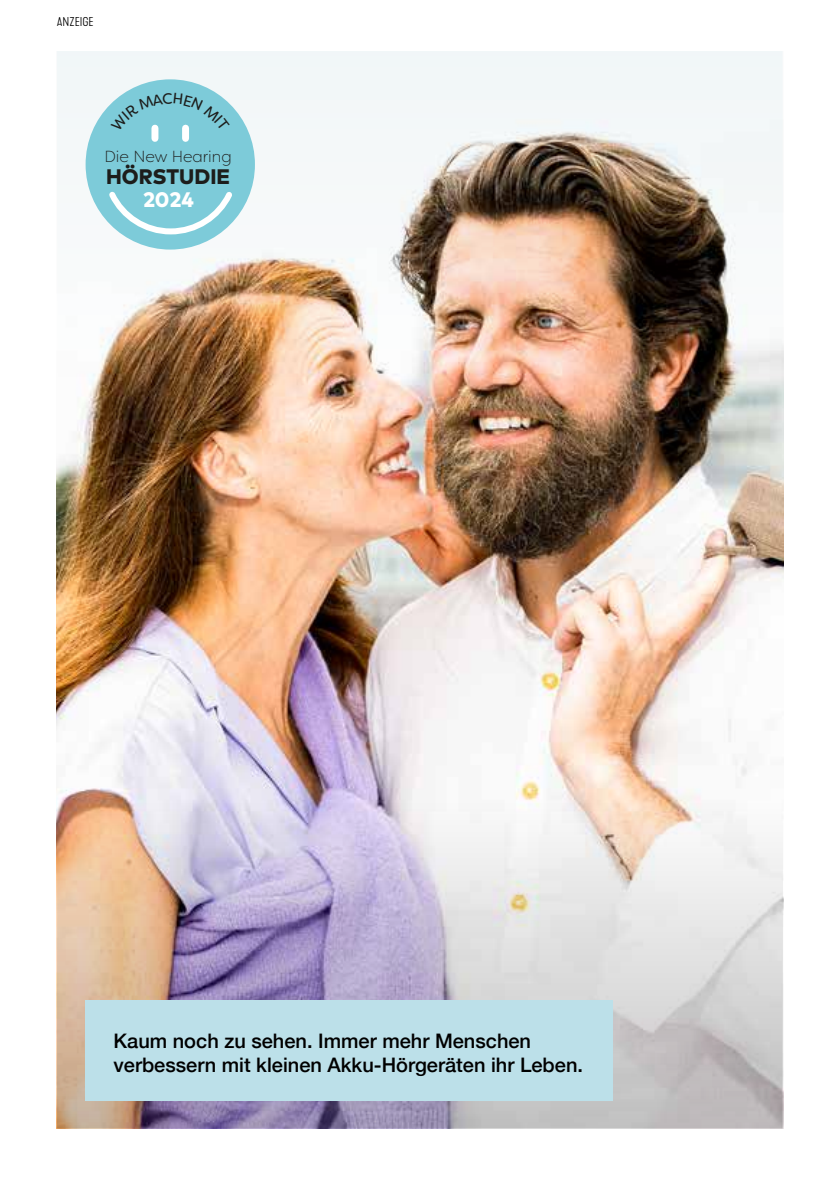
<style>
.page{position:relative;width:840px;height:1191px;background:#fff}
.page>*{position:absolute;margin:0;border:0;box-sizing:border-box;transform-origin:0 0}
.t1{font:800 21px "Mark Pro";color:#1d1d1b}
.t2{font:800 21px "Mark Pro";color:#fff}
.t3{font:500 20px/24px "Helvetica Neue";color:#000}
.t4{font:300 16px "Filson Pro";color:#1d1d1b}
.t5{font:300 expanded 12px "Kapra Neue";color:#000}
</style>
<div class="page">
<img style="left:57px;top:414px;width:725px;height:351px">
<img style="left:57px;top:765px;width:725px;height:363px">
<img style="left:57px;top:51px;width:725px;height:363px">
<div style="left:85px;top:1000px;width:527px;height:100px;background:#bce0e9"></div>
<div style="left:85px;top:79px;width:170px;height:170px;background:#7dcbd9;border-radius:50%"></div>
<div style="left:151px;top:128px;width:7px;height:10px;background:#fff"></div>
<div style="left:182px;top:128px;width:7px;height:10px;background:#fff"></div>
<svg style="left:104px;top:191px;width:133px;height:46px"></svg>
<svg style="left:111px;top:93px;width:118px;height:38px"></svg>
<p class="t5" style="left:57px;top:15px;width:38px">ANZEIGE</p>
<p class="t4" style="left:104px;top:147px;width:129px">Die New Hearing</p>
<p class="t1" style="left:106px;top:161px;width:126px">HÖRSTUDIE</p>
<p class="t2" style="left:143px;top:183px;width:52px">2024</p>
<p class="t3" style="left:113px;top:1027px;width:471px">Kaum noch zu sehen. Immer mehr Menschen verbessern mit kleinen Akku-Hörgeräten ihr Leben.</p>
</div>
